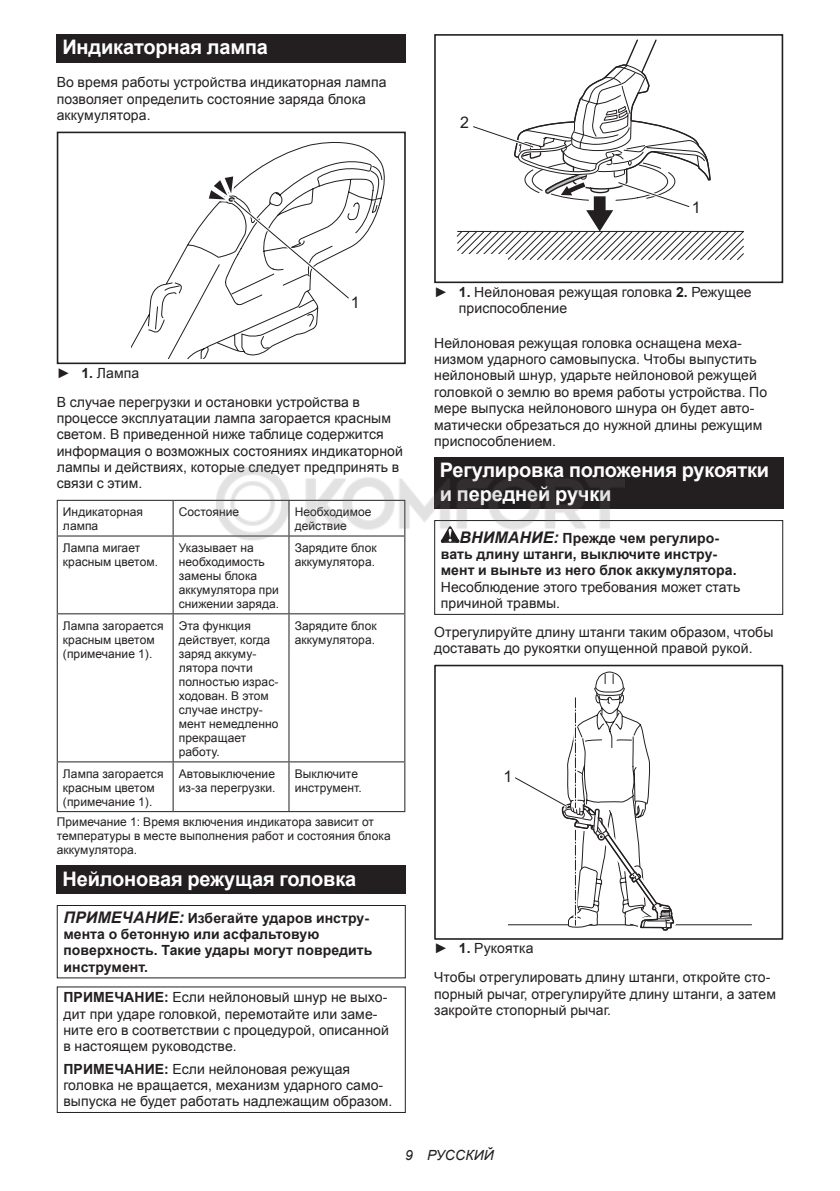
<style>
.page{position:relative;width:840px;height:1191px;background:#fff}
.page>*{position:absolute;margin:0;border:0;box-sizing:border-box;transform-origin:0 0}
.t1{font:700 20px/23.4px "Arial";letter-spacing:-.01em;color:#fff}
.t2{font:16px "Arial";color:#231f20}
.t3{font:14px/16.4px "Arial";letter-spacing:.005em;color:#231f20}
.t4{font:700 14px/16.4px "Arial";letter-spacing:.005em;color:#231f20}
.t5{font:italic 14px "Arial";letter-spacing:.005em;color:#231f20}
.t6{font:12px/14px "Arial";letter-spacing:.005em;color:#231f20}
.s1{font-weight:700}
.s2{font-style:italic;font-size:16px}
</style>
<div class="page">
<div style="left:57px;top:34px;width:348px;height:29px;background:#231f20"></div>
<svg style="left:131px;top:142px;width:254px;height:216px"></svg>
<div style="left:57px;top:132px;width:348px;height:232px;border:2px solid #231f20"></div>
<svg style="left:203px;top:172px;width:149px;height:130px"></svg>
<hr style="left:57px;top:500px;width:116px;height:1px;background:#231f20">
<hr style="left:57px;top:501px;width:1px;height:34px;background:#231f20">
<hr style="left:173px;top:500px;width:116px;height:1px;background:#231f20">
<hr style="left:172px;top:501px;width:1px;height:34px;background:#231f20">
<hr style="left:57px;top:535px;width:116px;height:1px;background:#231f20">
<hr style="left:57px;top:536px;width:1px;height:77px;background:#231f20">
<hr style="left:173px;top:535px;width:116px;height:1px;background:#231f20">
<hr style="left:172px;top:536px;width:1px;height:77px;background:#231f20">
<hr style="left:288px;top:536px;width:1px;height:77px;background:#231f20">
<hr style="left:404px;top:536px;width:1px;height:77px;background:#231f20">
<hr style="left:57px;top:613px;width:116px;height:1px;background:#231f20">
<hr style="left:57px;top:614px;width:1px;height:147px;background:#231f20">
<hr style="left:173px;top:613px;width:116px;height:1px;background:#231f20">
<hr style="left:172px;top:614px;width:1px;height:147px;background:#231f20">
<hr style="left:289px;top:613px;width:116px;height:1px;background:#231f20">
<hr style="left:288px;top:614px;width:1px;height:147px;background:#231f20">
<hr style="left:404px;top:614px;width:1px;height:147px;background:#231f20">
<hr style="left:57px;top:761px;width:116px;height:1px;background:#231f20">
<hr style="left:57px;top:762px;width:1px;height:49px;background:#231f20">
<hr style="left:173px;top:761px;width:116px;height:1px;background:#231f20">
<hr style="left:172px;top:762px;width:1px;height:49px;background:#231f20">
<hr style="left:289px;top:761px;width:116px;height:1px;background:#231f20">
<hr style="left:288px;top:762px;width:1px;height:49px;background:#231f20">
<hr style="left:404px;top:762px;width:1px;height:49px;background:#231f20">
<hr style="left:57px;top:811px;width:116px;height:1px;background:#231f20">
<hr style="left:173px;top:811px;width:116px;height:1px;background:#231f20">
<hr style="left:289px;top:811px;width:116px;height:1px;background:#231f20">
<div style="left:57px;top:865px;width:348px;height:29px;background:#231f20"></div>
<div style="left:57px;top:905px;width:348px;height:73px;border:1px solid #231f20"></div>
<div style="left:57px;top:986px;width:348px;height:127px;border:1px solid #231f20"></div>
<div style="left:434px;top:34px;width:348px;height:249px;border:2px solid #231f20"></div>
<svg style="left:456px;top:34px;width:287px;height:249px"></svg>
<div style="left:434px;top:457px;width:348px;height:52px;background:#231f20"></div>
<div style="left:434px;top:520px;width:348px;height:95px;border:1px solid #231f20"></div>
<hr style="left:502px;top:924px;width:249px;height:1px;background:#231f20">
<div style="left:434px;top:911px;width:73px;height:28px;background:#fff"></div>
<div style="left:434px;top:664px;width:348px;height:275px;border:2px solid #231f20"></div>
<svg style="left:511px;top:671px;width:165px;height:260px"></svg>
<img style="left:210px;top:467px;width:419px;height:82px">
<h1 class="t1" style="left:62px;top:36px;width:207px">Индикаторная лампа</h1>
<p class="t3" style="left:57px;top:74px;width:331px">Во время работы устройства индикаторная лампа позволяет определить состояние заряда блока аккумулятора.</p>
<p class="t2" style="left:350px;top:293px;width:10px">1</p>
<p class="t3" style="left:57px;top:358px;width:304px;line-height:28.8px">► <span class="s1">1.</span> Лампа<br>В случае перегрузки и остановки устройства в</p>
<p class="t3" style="left:57px;top:410px;width:347px">процессе эксплуатации лампа загорается красным светом. В приведенной ниже таблице содержится информация о возможных состояниях индикаторной лампы и действиях, которые следует предпринять в связи с этим.</p>
<p class="t6" style="left:63px;top:505px;width:82px">Индикаторная лампа</p>
<p class="t6" style="left:179px;top:505px;width:62px">Состояние</p>
<p class="t6" style="left:294px;top:505px;width:78px">Необходимое действие</p>
<p class="t6" style="left:63px;top:541px;width:97px">Лампа мигает красным цветом.</p>
<p class="t6" style="left:179px;top:541px;width:102px">Указывает на необходимость замены блока аккумулятора при снижении заряда.</p>
<p class="t6" style="left:294px;top:541px;width:83px">Зарядите блок аккумулятора.</p>
<p class="t6" style="left:63px;top:618px;width:102px">Лампа загорается красным цветом (примечание 1).</p>
<p class="t6" style="left:179px;top:618px;width:101px">Эта функция действует, когда заряд аккуму&shy;лятора почти полностью израс&shy;ходован. В этом случае инстру&shy;мент немедленно прекращает работу.</p>
<p class="t6" style="left:294px;top:618px;width:83px">Зарядите блок аккумулятора.</p>
<p class="t6" style="left:63px;top:766px;width:102px">Лампа загорается красным цветом (примечание 1).</p>
<p class="t6" style="left:179px;top:766px;width:98px">Автовыключение из-за перегрузки.</p>
<p class="t6" style="left:294px;top:766px;width:68px">Выключите инструмент.</p>
<p class="t6" style="left:57px;top:815px;width:335px">Примечание 1: Время включения индикатора зависит от температуры в месте выполнения работ и состояния блока аккумулятора.</p>
<h1 class="t1" style="left:62px;top:867px;width:295px">Нейлоновая режущая головка</h1>
<p class="t4" style="left:63px;top:910px;width:310px"><span class="s2">ПРИМЕЧАНИЕ:</span> Избегайте ударов инстру&shy;мента о бетонную или асфальтовую поверхность. Такие удары могут повредить инструмент.</p>
<p class="t3" style="left:63px;top:989px;width:327px"><span class="s1">ПРИМЕЧАНИЕ:</span> Если нейлоновый шнур не выхо&shy;дит при ударе головкой, перемотайте или заме&shy;ните его в соответствии с процедурой, описанной в настоящем руководстве.</p>
<p class="t3" style="left:63px;top:1060px;width:330px"><span class="s1">ПРИМЕЧАНИЕ:</span> Если нейлоновая режущая головка не вращается, механизм ударного само&shy;выпуска не будет работать надлежащим образом.</p>
<p class="t2" style="left:460px;top:113px;width:10px">2</p>
<p class="t2" style="left:691px;top:198px;width:10px">1</p>
<p class="t3" style="left:458px;top:284px;width:294px;text-indent:-25px">► <span class="s1">1.</span> Нейлоновая режущая головка <span class="s1">2.</span> Режущее приспособление</p>
<p class="t3" style="left:434px;top:335px;width:334px">Нейлоновая режущая головка оснащена меха&shy;низмом ударного самовыпуска. Чтобы выпустить нейлоновый шнур, ударьте нейлоновой режущей головкой о землю во время работы устройства. По мере выпуска нейлонового шнура он будет авто&shy;матически обрезаться до нужной длины режущим приспособлением.</p>
<h1 class="t1" style="left:439px;top:459px;width:331px">Регулировка положения рукоятки и передней ручки</h1>
<p class="t4" style="left:440px;top:530px;width:297px;text-indent:19px"><span class="s2">ВНИМАНИЕ:</span> Прежде чем регулиро&shy;вать длину штанги, выключите инстру&shy;мент и выньте из него блок аккумулятора.</p>
<p class="t3" style="left:440px;top:579px;width:301px">Несоблюдение этого требования может стать причиной травмы.</p>
<p class="t3" style="left:434px;top:624px;width:340px">Отрегулируйте длину штанги таким образом, чтобы доставать до рукоятки опущенной правой рукой.</p>
<p class="t2" style="left:503px;top:767px;width:10px">1</p>
<p class="t3" style="left:434px;top:934px;width:337px;line-height:28.8px">► <span class="s1">1.</span> Рукоятка<br>Чтобы отрегулировать длину штанги, откройте сто-</p>
<p class="t3" style="left:434px;top:985px;width:343px">порный рычаг, отрегулируйте длину штанги, а затем закройте стопорный рычаг.</p>
<p class="t5" style="left:405px;top:1147px;width:90px">9 РУССКИЙ</p>
</div>
